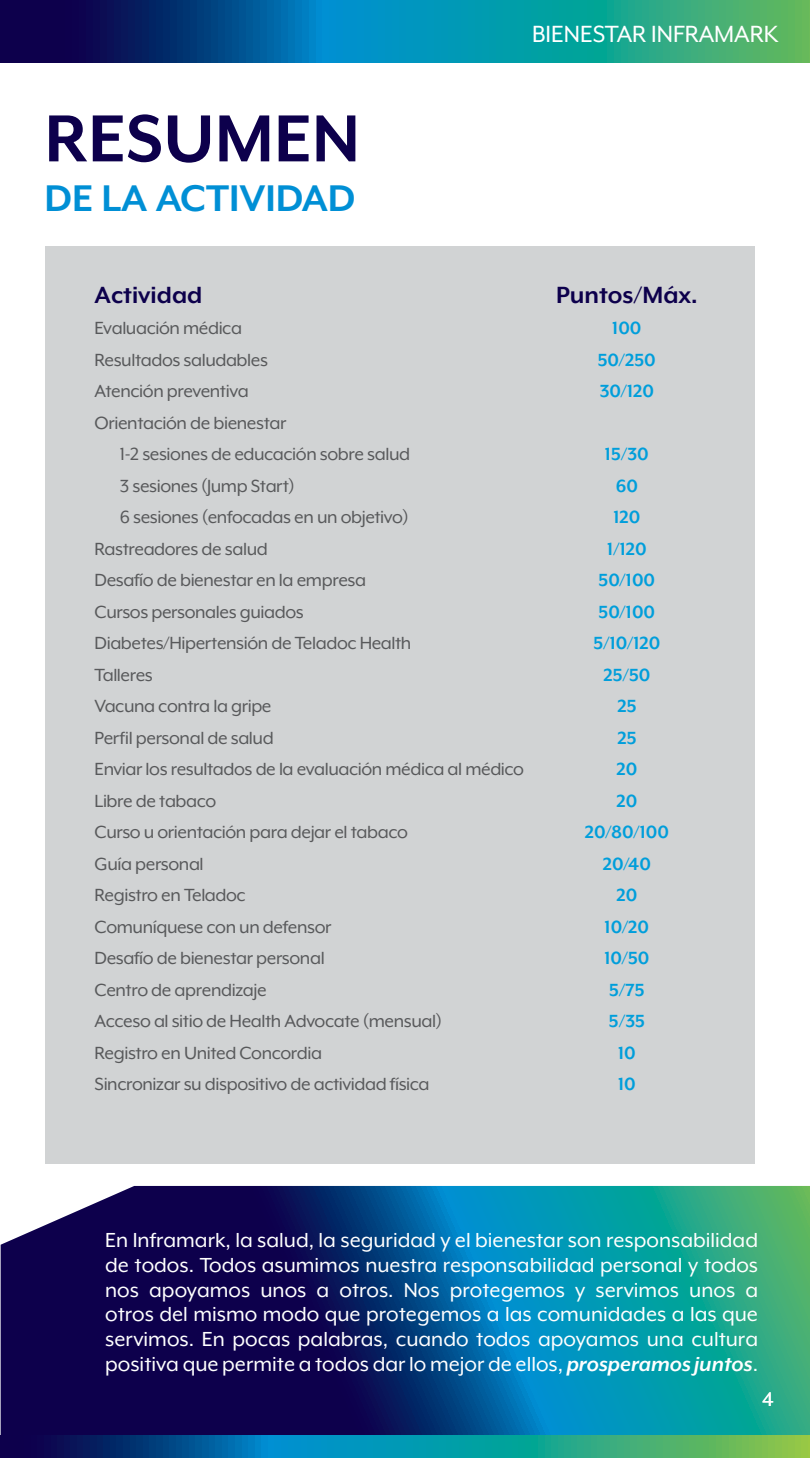
<style>
.page{position:relative;width:810px;height:1458px;background:#fff}
.page>*{position:absolute;margin:0;border:0;box-sizing:border-box;transform-origin:0 0}
.t1{font:700 76.5px "Mr Eaves XL Mod OT";color:#0d004c}
.t2{font:700 42.75px "Mr Eaves XL Mod OT";color:#008fd5}
.t3{font:700 27px "Mr Eaves XL Mod OT";color:#0d004c}
.t4{font:27px "Mr Eaves XL Mod OT";color:#fff}
.t5{font:23.4px/24.8px "Mr Eaves XL Mod OT";color:#fff;text-align:justify}
.t6{font:22.5px "Mr Eaves XL Mod OT";color:#fff}
.t7{font:20.25px "Mr Eaves XL Mod OT";letter-spacing:-.02em;color:#58595b}
.t8{font:700 20.25px "Mr Eaves XL Mod OT";color:#009edb}
.s1{font-weight:700;font-style:italic}
</style>
<div class="page">
<svg style="left:1px;top:1186px;width:809px;height:249px;background:#11517c"></svg>
<svg style="left:0;top:1435px;width:810px;height:23px;background:#1d8288"></svg>
<svg style="left:0;top:0;width:810px;height:62px;background:#11748b"></svg>
<div style="left:45px;top:246px;width:709px;height:917px;background:#d1d3d4"></div>
<p class="t1" style="left:44px;top:96px;width:317px">RESUMEN</p>
<p class="t2" style="left:44px;top:174px;width:313px">DE LA ACTIVIDAD</p>
<p class="t4" style="left:532px;top:20px;width:248px">BIENESTAR INFRAMARK</p>
<p class="t3" style="left:95px;top:280px;width:109px">Actividad</p>
<p class="t7" style="left:95px;top:317px;width:149px">Evaluación médica</p>
<p class="t7" style="left:95px;top:349px;width:175px">Resultados saludables</p>
<p class="t7" style="left:95px;top:380px;width:156px">Atención preventiva</p>
<p class="t7" style="left:95px;top:412px;width:193px">Orientación de bienestar</p>
<p class="t7" style="left:120px;top:443px;width:292px">1-2 sesiones de educación sobre salud</p>
<p class="t7" style="left:120px;top:475px;width:176px">3 sesiones (Jump Start)</p>
<p class="t7" style="left:120px;top:506px;width:290px">6 sesiones (enfocadas en un objetivo)</p>
<p class="t7" style="left:95px;top:538px;width:175px">Rastreadores de salud</p>
<p class="t7" style="left:95px;top:569px;width:273px">Desafío de bienestar en la empresa</p>
<p class="t7" style="left:95px;top:601px;width:211px">Cursos personales guiados</p>
<p class="t7" style="left:95px;top:632px;width:318px">Diabetes/Hipertensión de Teladoc Health</p>
<p class="t7" style="left:95px;top:664px;width:60px">Talleres</p>
<p class="t7" style="left:95px;top:695px;width:178px">Vacuna contra la gripe</p>
<p class="t7" style="left:95px;top:727px;width:181px">Perfil personal de salud</p>
<p class="t7" style="left:95px;top:758px;width:431px">Enviar los resultados de la evaluación médica al médico</p>
<p class="t7" style="left:95px;top:790px;width:123px">Libre de tabaco</p>
<p class="t7" style="left:95px;top:821px;width:315px">Curso u orientación para dejar el tabaco</p>
<p class="t7" style="left:95px;top:853px;width:111px">Guía personal</p>
<p class="t7" style="left:95px;top:884px;width:153px">Registro en Teladoc</p>
<p class="t7" style="left:95px;top:916px;width:238px">Comuníquese con un defensor</p>
<p class="t7" style="left:95px;top:947px;width:232px">Desafío de bienestar personal</p>
<p class="t7" style="left:95px;top:979px;width:174px">Centro de aprendizaje</p>
<p class="t7" style="left:95px;top:1010px;width:349px">Acceso al sitio de Health Advocate (mensual)</p>
<p class="t7" style="left:95px;top:1042px;width:229px">Registro en United Concordia</p>
<p class="t7" style="left:95px;top:1073px;width:337px">Sincronizar su dispositivo de actividad física</p>
<p class="t3" style="left:556px;top:280px;width:143px">Puntos/Máx.</p>
<p class="t8" style="left:612px;top:317px;width:31px">100</p>
<p class="t8" style="left:598px;top:348px;width:59px">50/250</p>
<p class="t8" style="left:600px;top:380px;width:56px">30/120</p>
<p class="t8" style="left:605px;top:443px;width:45px">15/30</p>
<p class="t8" style="left:616px;top:474px;width:24px">60</p>
<p class="t8" style="left:613px;top:506px;width:28px">120</p>
<p class="t8" style="left:607px;top:537px;width:41px">1/120</p>
<p class="t8" style="left:599px;top:569px;width:58px">50/100</p>
<p class="t8" style="left:599px;top:600px;width:58px">50/100</p>
<p class="t8" style="left:593px;top:632px;width:69px">5/10/120</p>
<p class="t8" style="left:603px;top:663px;width:49px">25/50</p>
<p class="t8" style="left:617px;top:695px;width:21px">25</p>
<p class="t8" style="left:617px;top:726px;width:21px">25</p>
<p class="t8" style="left:616px;top:758px;width:22px">20</p>
<p class="t8" style="left:616px;top:789px;width:22px">20</p>
<p class="t8" style="left:585px;top:821px;width:86px">20/80/100</p>
<p class="t8" style="left:603px;top:852px;width:50px">20/40</p>
<p class="t8" style="left:616px;top:884px;width:22px">20</p>
<p class="t8" style="left:605px;top:915px;width:46px">10/20</p>
<p class="t8" style="left:604px;top:947px;width:47px">10/50</p>
<p class="t8" style="left:609px;top:978px;width:37px">5/75</p>
<p class="t8" style="left:609px;top:1010px;width:37px">5/35</p>
<p class="t8" style="left:618px;top:1041px;width:19px">10</p>
<p class="t8" style="left:618px;top:1073px;width:19px">10</p>
<p class="t5" style="left:105px;top:1228px;width:654px">En Inframark, la salud, la seguridad y el bienestar son responsabilidad de todos. Todos asumimos nuestra responsabilidad personal y todos nos apoyamos unos a otros. Nos protegemos y servimos unos a otros del mismo modo que protegemos a las comunidades a las que servimos. En pocas palabras, cuando todos apoyamos una cultura positiva que permite a todos dar lo mejor de ellos, <span class="s1">prosperamos juntos</span>.</p>
<p class="t6" style="left:762px;top:1387px;width:13px">4</p>
</div>
